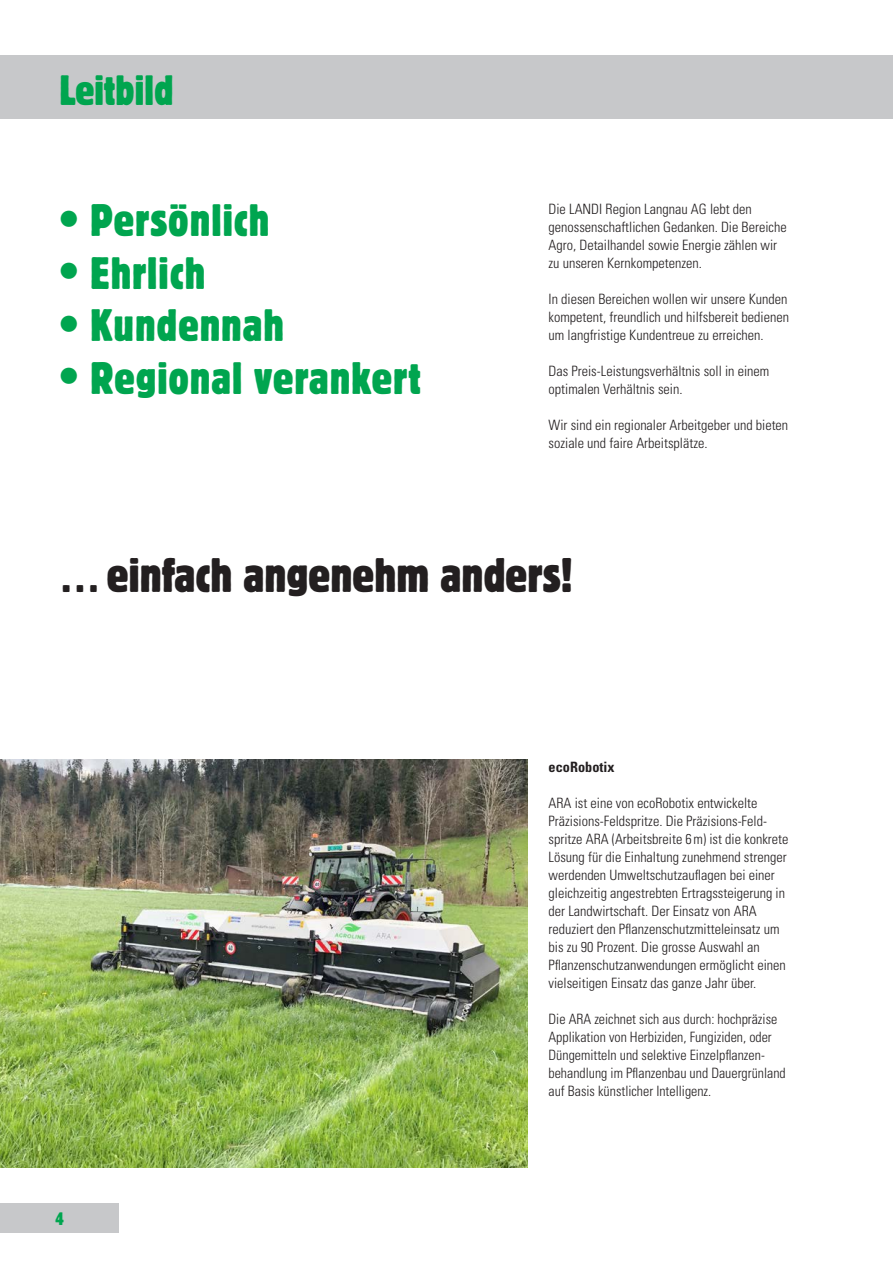
<style>
.page{position:relative;width:893px;height:1263px;background:#fff}
.page>*{position:absolute;margin:0;border:0;box-sizing:border-box;transform-origin:0 0}
.t1{font:condensed 48px "Block Pro";color:#231f20}
.t2{font:condensed 45px "Block Pro";letter-spacing:.02em;color:#00a54f}
.t3{font:condensed 42px "Block Pro";color:#00a54f}
.t4{font:condensed 18px "Block Pro";color:#00a54f}
.t5{font:300 condensed 14.25px/18px "Univers LT Std";color:#231f20}
.t6{font:700 condensed 14.25px "Univers LT Std";letter-spacing:.005em;color:#231f20}
.s1{font-family:"Univers LT Std";font-weight:700}
</style>
<div class="page">
<div style="left:0;top:1203px;width:119px;height:30px;background:#c7c8ca"></div>
<div style="left:0;top:55px;width:893px;height:64px;background:#c7c8ca"></div>
<img style="left:0;top:759px;width:527px;height:408px">
<h3 class="t3" style="left:60px;top:63px;width:115px">Leitbild</h3>
<h2 class="t2" style="left:60px;top:191px;width:211px"><span class="s1">•</span> Persönlich</h2>
<h2 class="t2" style="left:60px;top:244px;width:147px"><span class="s1">•</span> Ehrlich</h2>
<h2 class="t2" style="left:60px;top:296px;width:226px"><span class="s1">•</span> Kundennah</h2>
<h2 class="t2" style="left:60px;top:349px;width:363px"><span class="s1">•</span> Regional verankert</h2>
<p class="t5" style="left:549px;top:200px;width:240px">Die LANDI Region Langnau AG lebt den genossenschaftlichen Gedanken. Die Bereiche Agro, Detailhandel sowie Energie zählen wir zu unseren Kernkompetenzen.</p>
<p class="t5" style="left:549px;top:290px;width:242px;text-align:justify">In diesen Bereichen wollen wir unsere Kunden kompetent, freundlich und hilfsbereit bedienen um langfristige Kundentreue zu erreichen.</p>
<p class="t5" style="left:549px;top:362px;width:222px">Das Preis-Leistungsverhältnis soll in einem optimalen Verhältnis sein.</p>
<p class="t5" style="left:549px;top:416px;width:241px">Wir sind ein regionaler Arbeitgeber und bieten soziale und faire Arbeitsplätze.</p>
<h1 class="t1" style="left:60px;top:544px;width:515px">…einfach angenehm anders!</h1>
<p class="t4" style="left:55px;top:1207px;width:10px">4</p>
<p class="t6" style="left:549px;top:758px;width:68px">ecoRobotix</p>
<p class="t5" style="left:549px;top:794px;width:241px">ARA ist eine von ecoRobotix entwickelte Präzisions-Feldspritze. Die Präzisions-Feld&shy;spritze ARA (Arbeitsbreite 6m) ist die konkrete Lösung für die Einhaltung zunehmend strenger werdenden Umweltschutzauflagen bei einer gleichzeitig angestrebten Ertragssteigerung in der Landwirtschaft. Der Einsatz von ARA reduziert den Pflanzenschutzmitteleinsatz um bis zu 90 Prozent. Die grosse Auswahl an Pflanzenschutzanwendungen ermöglicht einen vielseitigen Einsatz das ganze Jahr über.</p>
<p class="t5" style="left:549px;top:1010px;width:239px">Die ARA zeichnet sich aus durch: hochpräzise Applikation von Herbiziden, Fungiziden, oder Düngemitteln und selektive Einzelpflanzen&shy;behandlung im Pflanzenbau und Dauergrünland auf Basis künstlicher Intelligenz.</p>
</div>
